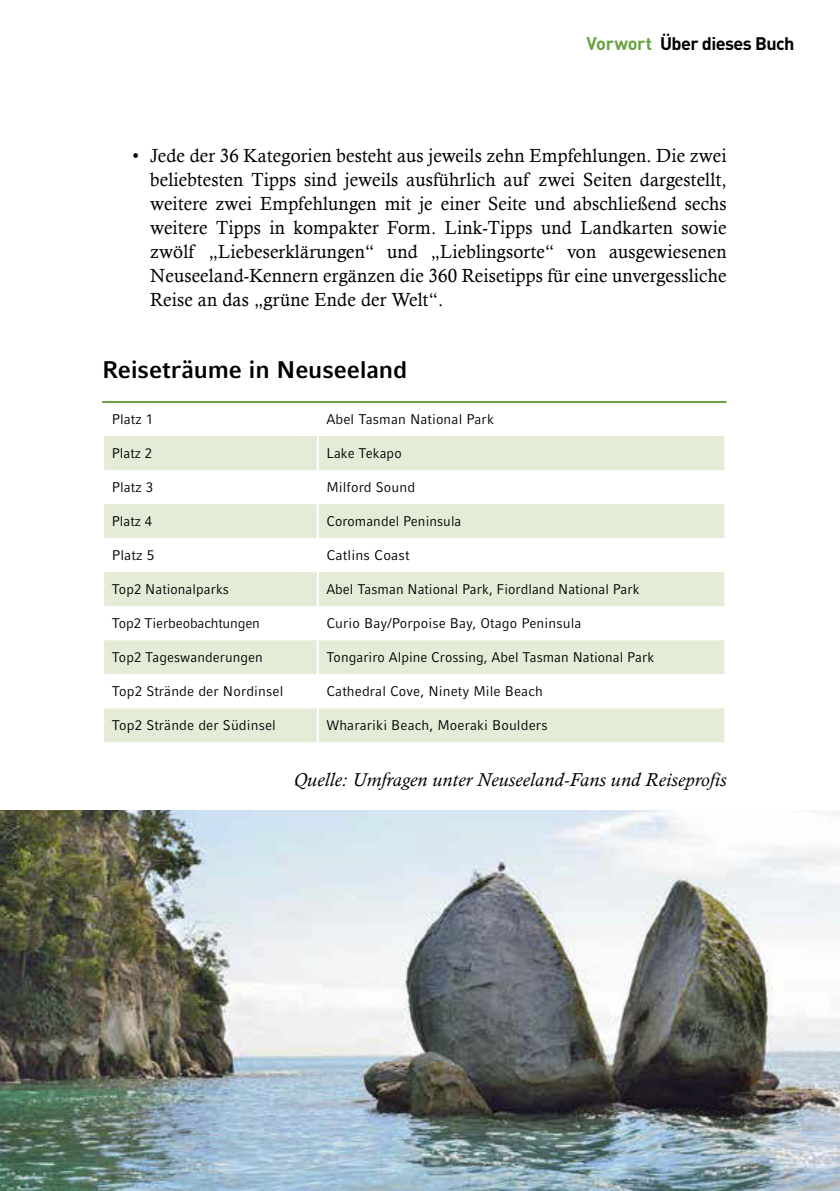
<style>
.page{position:relative;width:840px;height:1191px;background:#fff}
.page>*{position:absolute;margin:0;border:0;box-sizing:border-box;transform-origin:0 0}
.t1{font:700 24px "Compatil Fact LT Pro";letter-spacing:-.005em;color:#000}
.t2{font:19px/24px "Calisto";letter-spacing:.01em;color:#000;text-align:justify}
.t3{font:italic 19px "Calisto";letter-spacing:.02em;color:#000}
.t4{font:700 18px "DINOT";letter-spacing:-.03em;color:#000}
.t5{font:14px "Compatil Fact LT Pro";letter-spacing:.005em;color:#000}
.t6{font:14px "Compatil Fact LT Pro";letter-spacing:.005em;color:#000;scale:.95 1}
.t7{font:14px "Compatil Fact LT Pro";letter-spacing:.005em;color:#000;scale:.96 1}
.s1{color:#69a341}
.s2{font-family:"Compatil Fact LT Pro";font-size:20px}
</style>
<div class="page">
<div style="left:104px;top:436px;width:620px;height:306px;background:#e4ecd8"></div>
<svg style="left:104px;top:470px;width:620px;height:238px"></svg>
<hr style="left:316px;top:436px;width:2px;height:34px;background:#fff">
<hr style="left:316px;top:470px;width:2px;height:34px;background:#fff">
<hr style="left:316px;top:504px;width:2px;height:34px;background:#fff">
<hr style="left:316px;top:538px;width:2px;height:34px;background:#fff">
<hr style="left:316px;top:572px;width:2px;height:34px;background:#fff">
<hr style="left:316px;top:606px;width:2px;height:34px;background:#fff">
<hr style="left:316px;top:640px;width:2px;height:34px;background:#fff">
<hr style="left:316px;top:674px;width:2px;height:34px;background:#fff">
<hr style="left:316px;top:708px;width:2px;height:34px;background:#fff">
<hr style="left:102px;top:401px;width:215px;height:2px;background:#69a341">
<hr style="left:317px;top:401px;width:409px;height:2px;background:#69a341">
<img style="left:0;top:810px;width:839px;height:381px">
<p class="t4" style="left:586px;top:31px;width:209px"><span class="s1">Vorwort</span> Über dieses Buch</p>
<p class="t2" style="left:150px;top:143px;width:577px;text-indent:-20px"><span class="s2">•</span> Jede der 36 Kategorien besteht aus jeweils zehn Empfehlungen. Die zwei beliebtesten Tipps sind jeweils ausführlich auf zwei Seiten dargestellt, weitere zwei Empfehlungen mit je einer Seite und abschließend sechs weitere Tipps in kompakter Form. Link-Tipps und Landkarten sowie zwölf „Liebeserklärungen“ und „Lieblingsorte“ von ausgewiesenen Neuseeland-Kennern ergänzen die 360 Reisetipps für eine unvergessliche Reise an das „grüne Ende der Welt“.</p>
<p class="t1" style="left:102px;top:356px;width:306px">Reiseträume in Neuseeland</p>
<p class="t5" style="left:112px;top:411px;width:43px">Platz 1</p>
<p class="t5" style="left:326px;top:411px;width:169px">Abel Tasman National Park</p>
<p class="t6" style="left:112px;top:445px;width:44px">Platz 2</p>
<p class="t6" style="left:326px;top:445px;width:81px">Lake Tekapo</p>
<p class="t5" style="left:112px;top:479px;width:43px">Platz 3</p>
<p class="t5" style="left:326px;top:479px;width:90px">Milford Sound</p>
<p class="t6" style="left:112px;top:513px;width:44px">Platz 4</p>
<p class="t6" style="left:326px;top:513px;width:144px">Coromandel Peninsula</p>
<p class="t5" style="left:112px;top:547px;width:44px">Platz 5</p>
<p class="t5" style="left:326px;top:547px;width:85px">Catlins Coast</p>
<p class="t6" style="left:112px;top:581px;width:125px">Top2 Nationalparks</p>
<p class="t6" style="left:326px;top:581px;width:331px">Abel Tasman National Park, Fiordland National Park</p>
<p class="t7" style="left:112px;top:615px;width:156px">Top2 Tierbeobachtungen</p>
<p class="t5" style="left:326px;top:615px;width:256px">Curio Bay/Porpoise Bay, Otago Peninsula</p>
<p class="t6" style="left:112px;top:649px;width:160px">Top2 Tageswanderungen</p>
<p class="t6" style="left:326px;top:649px;width:346px">Tongariro Alpine Crossing, Abel Tasman National Park</p>
<p class="t5" style="left:112px;top:683px;width:173px">Top2 Strände der Nordinsel</p>
<p class="t5" style="left:326px;top:683px;width:218px">Cathedral Cove, Ninety Mile Beach</p>
<p class="t5" style="left:112px;top:717px;width:166px">Top2 Strände der Südinsel</p>
<p class="t5" style="left:326px;top:717px;width:222px">Wharariki Beach, Moeraki Boulders</p>
<p class="t3" style="left:293px;top:769px;width:434px">Quelle: Umfragen unter Neuseeland-Fans und Reiseprofis</p>
</div>
